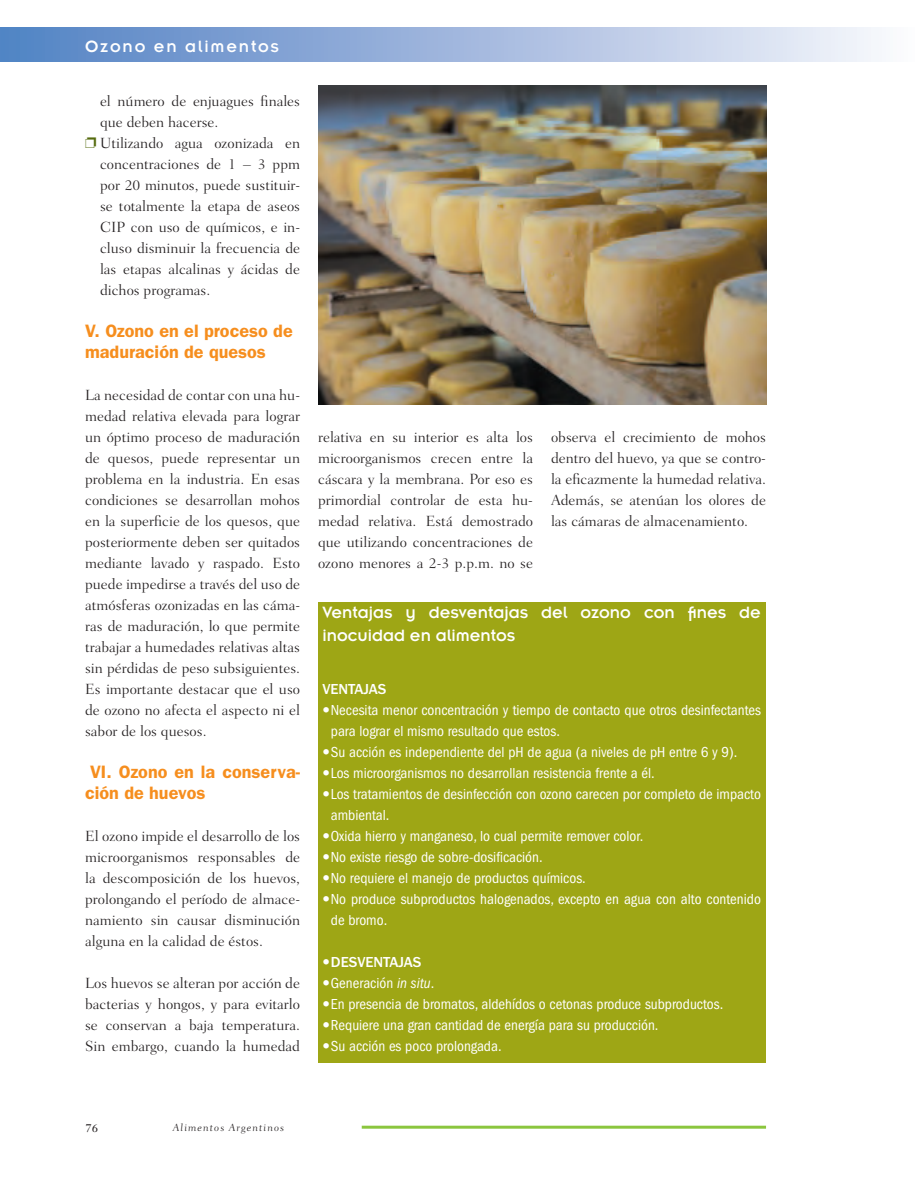
<style>
.page{position:relative;width:915px;height:1191px;background:#fff}
.page>*{position:absolute;margin:0;border:0;box-sizing:border-box;transform-origin:0 0}
.subtitulo{font:600 18px/21px "ITC Franklin Gothic Std";color:#f68e1e}
.t1{font:18px/22.5px "Insignia LT Std";color:#fff}
.t2{font:18px "Insignia LT Std";letter-spacing:.1em;color:#fff}
.volitas{font:300 15px/21px "Fairfield LT Std";color:#231f20;text-align:justify}
.volitas_chiks{font:condensed 15px/21px "ITC Franklin Gothic Std";color:#fff}
.volitas_chiks-2{font:500 15px "ITC Franklin Gothic Std";color:#fff}
.t3{font:12px "Fairfield LT Std Caption Med";color:#231f20}
.t4{font:300 10.5px "Fairfield LT Std Caption";letter-spacing:.1em;color:#231f20}
.s1{color:#556b0e}
.s2{font-family:"Fairfield LT Std Caption";font-weight:300;font-stretch:normal}
.s3{font-family:"Fairfield LT Std Caption";font-weight:300}
.s4{font-style:italic}
</style>
<div class="page">
<div style="left:0;top:27px;width:914px;height:34px;background:linear-gradient(to right,#4e7ec2,#f7f6fb)"></div>
<hr style="left:361px;top:1125px;width:404px;height:3px;background:#8bc63e">
<div style="left:318px;top:602px;width:447px;height:460px;background:#9ea615"></div>
<img style="left:318px;top:85px;width:447px;height:319px">
<p class="t2" style="left:85px;top:38px;width:195px">Ozono en alimentos</p>
<p class="volitas" style="left:100px;top:90px;width:201px">el número de enjuagues finales que deben hacerse.</p>
<p class="volitas" style="left:100px;top:132px;width:201px;text-indent:-15px"><span class="s1">❐</span> Utilizando agua ozonizada en concentraciones de 1 – 3 ppm por 20 minutos, puede sustituir&shy;se totalmente la etapa de aseos CIP con uso de químicos, e in&shy;cluso disminuir la frecuencia de las etapas alcalinas y ácidas de dichos programas.</p>
<p class="subtitulo" style="left:85px;top:320px;width:209px">V. Ozono en el proceso de maduración de quesos</p>
<p class="volitas" style="left:85px;top:384px;width:216px">La necesidad de contar con una hu&shy;medad relativa elevada para lograr un óptimo proceso de maduración de quesos, puede representar un problema en la industria. En esas condiciones se desarrollan mohos en la superficie de los quesos, que posteriormente deben ser quitados mediante lavado y raspado. Esto puede impedirse a través del uso de atmósferas ozonizadas en las cáma&shy;ras de maduración, lo que permite trabajar a humedades relativas altas sin pérdidas de peso subsiguientes.<br>Es importante destacar que el uso de ozono no afecta el aspecto ni el sabor de los quesos.</p>
<p class="subtitulo" style="left:85px;top:761px;width:216px">VI. Ozono en la conserva&shy;ción de huevos</p>
<p class="volitas" style="left:85px;top:825px;width:216px">El ozono impide el desarrollo de los microorganismos responsables de la descomposición de los huevos, prolongando el período de almace&shy;namiento sin causar disminución alguna en la calidad de éstos.</p>
<p class="volitas" style="left:85px;top:972px;width:216px">Los huevos se alteran por acción de bacterias y hongos, y para evitarlo se conservan a baja temperatura.<br>Sin embargo, cuando la humedad</p>
<p class="volitas" style="left:318px;top:426px;width:216px">relativa en su interior es alta los microorganismos crecen entre la cáscara y la membrana. Por eso es primordial controlar de esta hu&shy;medad relativa. Está demostrado que utilizando concentraciones de ozono menores a 2-3 p.p.m. no se</p>
<p class="volitas" style="left:551px;top:426px;width:216px">observa el crecimiento de mohos dentro del huevo, ya que se contro&shy;la eficazmente la humedad relativa.<br>Además, se atenúan los olores de las cámaras de almacenamiento.</p>
<p class="t1" style="left:322px;top:601px;width:440px">Ventajas y desventajas del ozono con fines de inocuidad en alimentos</p>
<p class="volitas_chiks-2" style="left:322px;top:680px;width:66px">VENTAJAS</p>
<p class="volitas_chiks" style="left:331px;top:699px;width:431px;text-indent:-9px"><span class="s2">•</span> Necesita menor concentración y tiempo de contacto que otros desinfectantes para lograr el mismo resultado que estos.</p>
<p class="volitas_chiks" style="left:322px;top:741px;width:416px"><span class="s2">•</span> Su acción es independiente del pH de agua (a niveles de pH entre 6 y 9).</p>
<p class="volitas_chiks" style="left:322px;top:762px;width:334px"><span class="s2">•</span> Los microorganismos no desarrollan resistencia frente a él.</p>
<p class="volitas_chiks" style="left:331px;top:783px;width:431px;text-indent:-9px"><span class="s2">•</span> Los tratamientos de desinfección con ozono carecen por completo de impacto ambiental.</p>
<p class="volitas_chiks" style="left:322px;top:825px;width:322px"><span class="s2">•</span> Oxida hierro y manganeso, lo cual permite remover color.</p>
<p class="volitas_chiks" style="left:322px;top:846px;width:222px"><span class="s2">•</span> No existe riesgo de sobre-dosificación.</p>
<p class="volitas_chiks" style="left:322px;top:867px;width:265px"><span class="s2">•</span> No requiere el manejo de productos químicos.</p>
<p class="volitas_chiks" style="left:331px;top:888px;width:431px;text-indent:-9px"><span class="s2">•</span> No produce subproductos halogenados, excepto en agua con alto contenido de bromo.</p>
<p class="volitas_chiks-2" style="left:322px;top:953px;width:101px"><span class="s3">•</span> DESVENTAJAS</p>
<p class="volitas_chiks" style="left:322px;top:972px;width:113px"><span class="s2">•</span> Generación <span class="s4">in situ</span>.</p>
<p class="volitas_chiks" style="left:322px;top:993px;width:402px"><span class="s2">•</span> En presencia de bromatos, aldehídos o cetonas produce subproductos.</p>
<p class="volitas_chiks" style="left:322px;top:1014px;width:337px"><span class="s2">•</span> Requiere una gran cantidad de energía para su producción.</p>
<p class="volitas_chiks" style="left:322px;top:1035px;width:181px"><span class="s2">•</span> Su acción es poco prolongada.</p>
<p class="t3" style="left:85px;top:1120px;width:15px">76</p>
<p class="t4" style="left:173px;top:1121px;width:113px">Alimentos Argentinos</p>
</div>
